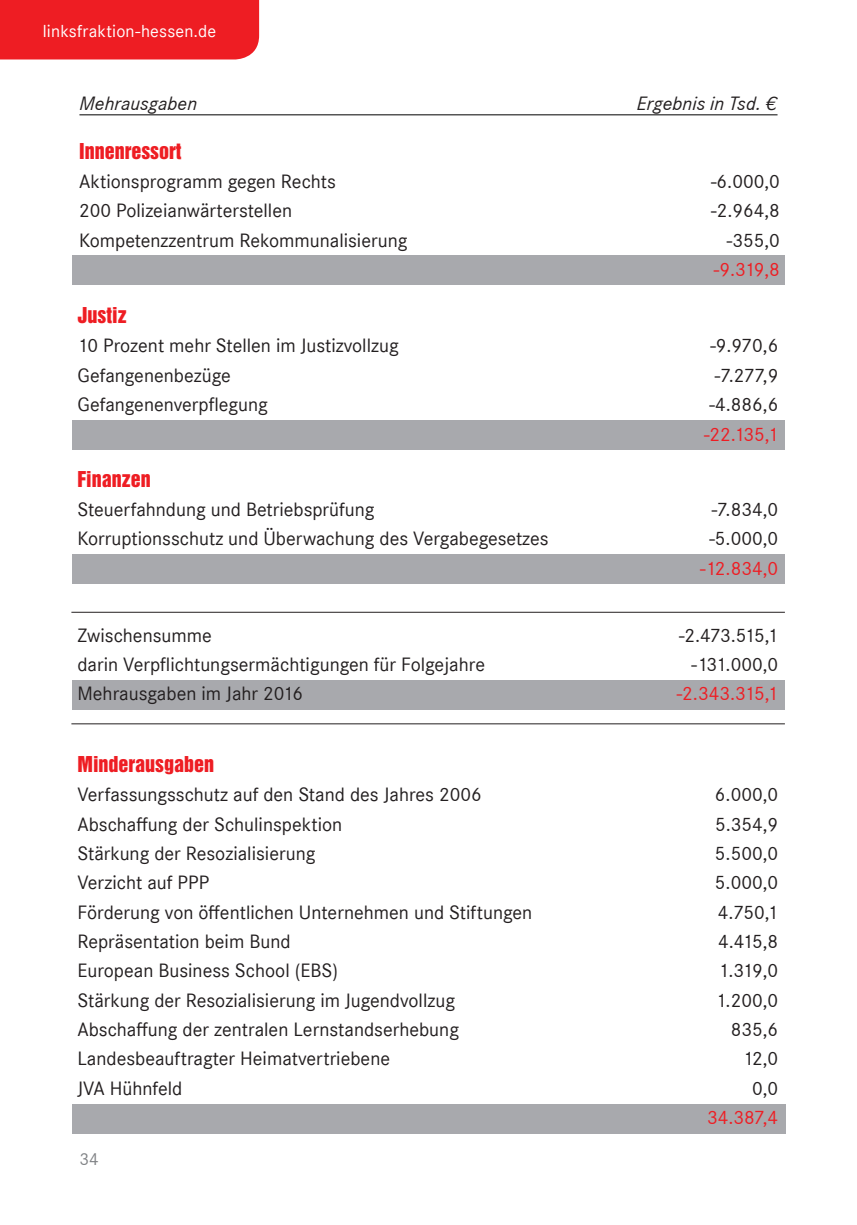
<style>
.page{position:relative;width:857px;height:1225px;background:#fff}
.page>*{position:absolute;margin:0;border:0;box-sizing:border-box;transform-origin:0 0}
.t1{font:20px "Corporate S";color:#231f20}
.t2{font:20px "Corporate S";color:#ee1d23}
.t3{font:20px "Helvetica Inserat";color:#ee1d23}
.t4{font:italic 20px "Corporate S";letter-spacing:.005em;color:#231f20}
.t5{font:18px "Corporate S";letter-spacing:.01em;color:#fff}
.t6{font:18px "Corporate S";color:#808285}
</style>
<div class="page">
<div style="left:0;top:0;width:259px;height:59px;background:#ee1d23"></div>
<div style="left:72px;top:255px;width:712px;height:30px;background:#a8a9ad"></div>
<div style="left:72px;top:1104px;width:713px;height:30px;background:#a8a9ad"></div>
<div style="left:72px;top:419px;width:712px;height:30px;background:#a8a9ad"></div>
<div style="left:72px;top:554px;width:712px;height:30px;background:#a8a9ad"></div>
<div style="left:72px;top:680px;width:712px;height:29px;background:#a8a9ad"></div>
<hr style="left:71px;top:723px;width:713px;height:1px;background:#231f20">
<hr style="left:71px;top:612px;width:713px;height:1px;background:#231f20">
<hr style="left:79px;top:114px;width:698px;height:1px;background:#000">
<p class="t5" style="left:43px;top:21px;width:175px">linksfraktion-hessen.de</p>
<p class="t4" style="left:79px;top:92px;width:119px">Mehrausgaben</p>
<p class="t4" style="left:636px;top:92px;width:141px">Ergebnis in Tsd. €</p>
<p class="t3" style="left:79px;top:139px;width:104px">Innenressort</p>
<p class="t1" style="left:79px;top:170px;width:258px">Aktionsprogramm gegen Rechts</p>
<p class="t1" style="left:710px;top:170px;width:70px">-6.000,0</p>
<p class="t1" style="left:79px;top:199px;width:214px">200 Polizeianwärterstellen</p>
<p class="t1" style="left:710px;top:199px;width:70px">-2.964,8</p>
<p class="t1" style="left:79px;top:229px;width:329px">Kompetenzzentrum Rekommunalisierung</p>
<p class="t1" style="left:726px;top:229px;width:54px">-355,0</p>
<p class="t2" style="left:713px;top:258px;width:67px">-9.319,8</p>
<p class="t3" style="left:78px;top:303px;width:50px">Justiz</p>
<p class="t1" style="left:78px;top:334px;width:322px">10 Prozent mehr Stellen im Justizvollzug</p>
<p class="t1" style="left:710px;top:334px;width:69px">-9.970,6</p>
<p class="t1" style="left:78px;top:364px;width:154px">Gefangenenbezüge</p>
<p class="t1" style="left:714px;top:364px;width:65px">-7.277,9</p>
<p class="t1" style="left:78px;top:393px;width:192px">Gefangenenverpflegung</p>
<p class="t1" style="left:709px;top:393px;width:70px">-4.886,6</p>
<p class="t2" style="left:703px;top:422px;width:76px">-22.135,1</p>
<p class="t3" style="left:77px;top:467px;width:75px">Finanzen</p>
<p class="t1" style="left:77px;top:498px;width:298px">Steuerfahndung und Betriebsprüfung</p>
<p class="t1" style="left:711px;top:498px;width:68px">-7.834,0</p>
<p class="t1" style="left:77px;top:527px;width:472px">Korruptionsschutz und Überwachung des Vergabegesetzes</p>
<p class="t1" style="left:709px;top:527px;width:70px">-5.000,0</p>
<p class="t2" style="left:699px;top:556px;width:80px">-12.834,0</p>
<p class="t1" style="left:77px;top:623px;width:136px">Zwischensumme</p>
<p class="t1" style="left:678px;top:623px;width:101px">-2.473.515,1</p>
<p class="t1" style="left:77px;top:653px;width:409px">darin Verpflichtungsermächtigungen für Folgejahre</p>
<p class="t1" style="left:691px;top:653px;width:88px">-131.000,0</p>
<p class="t1" style="left:77px;top:682px;width:227px">Mehrausgaben im Jahr 2016</p>
<p class="t2" style="left:676px;top:682px;width:103px">-2.343.315,1</p>
<p class="t3" style="left:77px;top:752px;width:138px">Minderausgaben</p>
<p class="t1" style="left:77px;top:783px;width:405px">Verfassungsschutz auf den Stand des Jahres 2006</p>
<p class="t1" style="left:714px;top:783px;width:65px">6.000,0</p>
<p class="t1" style="left:77px;top:812px;width:266px">Abschaffung der Schulinspektion</p>
<p class="t1" style="left:714px;top:812px;width:65px">5.354,9</p>
<p class="t1" style="left:77px;top:842px;width:239px">Stärkung der Resozialisierung</p>
<p class="t1" style="left:714px;top:842px;width:65px">5.500,0</p>
<p class="t1" style="left:77px;top:871px;width:133px">Verzicht auf PPP</p>
<p class="t1" style="left:714px;top:871px;width:65px">5.000,0</p>
<p class="t1" style="left:77px;top:900px;width:456px">Förderung von öffentlichen Unternehmen und Stiftungen</p>
<p class="t1" style="left:717px;top:900px;width:62px">4.750,1</p>
<p class="t1" style="left:77px;top:930px;width:214px">Repräsentation beim Bund</p>
<p class="t1" style="left:717px;top:930px;width:62px">4.415,8</p>
<p class="t1" style="left:77px;top:959px;width:262px">European Business School (EBS)</p>
<p class="t1" style="left:718px;top:959px;width:61px">1.319,0</p>
<p class="t1" style="left:77px;top:988px;width:379px">Stärkung der Resozialisierung im Jugendvollzug</p>
<p class="t1" style="left:715px;top:988px;width:64px">1.200,0</p>
<p class="t1" style="left:77px;top:1018px;width:383px">Abschaffung der zentralen Lernstandserhebung</p>
<p class="t1" style="left:730px;top:1018px;width:49px">835,6</p>
<p class="t1" style="left:77px;top:1047px;width:314px">Landesbeauftragter Heimatvertriebene</p>
<p class="t1" style="left:742px;top:1047px;width:37px">12,0</p>
<p class="t1" style="left:77px;top:1076px;width:106px">JVA Hühnfeld</p>
<p class="t1" style="left:751px;top:1076px;width:28px">0,0</p>
<p class="t2" style="left:706px;top:1106px;width:72px">34.387,4</p>
<p class="t6" style="left:79px;top:1148px;width:21px">34</p>
</div>
